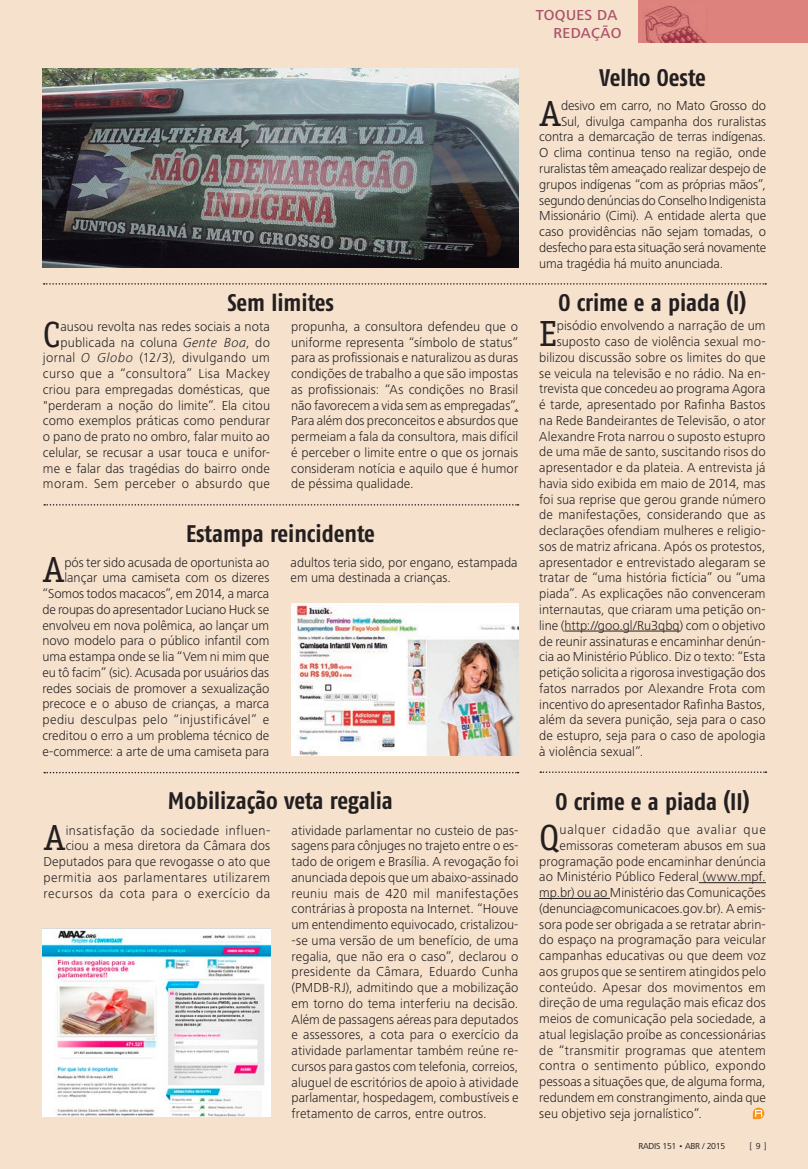
<style>
.page{position:relative;width:808px;height:1169px;background:#f5e1cc}
.page>*{position:absolute;margin:0;border:0;box-sizing:border-box;transform-origin:0 0}
.t1{font:36.45px "Officina Serif Std";color:#231f20}
.t2{font:700 24px "Fago Co Lf";color:#231f20}
.t3{font:500 15px/18px "Frutiger Next LT";letter-spacing:.025em;color:#ac5269;text-align:right}
.t4{font:300 13.5px/15.8px "Frutiger Next LT";letter-spacing:.005em;color:#231f20;text-align:right}
.t5{font:300 13.5px/15.8px "Frutiger Next LT";letter-spacing:.03em;color:#231f20;text-align:right}
.t6{font:300 13.5px "Frutiger Next LT";letter-spacing:-.02em;color:#231f20}
.t7{font:300 13.5px "Frutiger Next LT";letter-spacing:-.015em;color:#231f20}
.t8{font:300 13.5px "Frutiger Next LT";letter-spacing:.025em;color:#231f20}
.t9{font:300 13.5px "Frutiger Next LT";letter-spacing:.06em;color:#231f20}
.t10{font:9px "Frutiger Next LT";letter-spacing:-.03em;color:#231f20}
.s1{font-style:italic}
</style>
<div class="page">
<svg style="left:44px;top:283px;width:722px;height:2px"></svg>
<svg style="left:540px;top:771px;width:226px;height:2px"></svg>
<svg style="left:44px;top:772px;width:474px;height:1px"></svg>
<svg style="left:44px;top:504px;width:474px;height:2px"></svg>
<img style="left:43px;top:68px;width:475px;height:199px">
<img style="left:291px;top:603px;width:227px;height:152px">
<img style="left:43px;top:929px;width:227px;height:188px">
<hr style="left:699px;top:882px;width:66px;height:1px;background:#231f20">
<hr style="left:539px;top:898px;width:71px;height:1px;background:#231f20">
<svg style="left:752px;top:1107px;width:12px;height:12px"></svg>
<hr style="left:564px;top:631px;width:116px;height:1px;background:#231f20">
<div style="left:638px;top:0;width:170px;height:42px;background:#de827d"></div>
<img style="left:645px;top:6px;width:61px;height:36px">
<p class="t3" style="left:536px;top:7px;width:87px">TOQUES DA<br>REDAÇÃO</p>
<h2 class="t2" style="left:599px;top:63px;width:108px">Velho Oeste</h2>
<h2 class="t2" style="left:227px;top:288px;width:108px">Sem limites</h2>
<h1 class="t1" style="left:539px;top:92px;width:24px">A</h1>
<p class="t4" style="left:561px;top:98px;width:207px">desivo em carro, no Mato Grosso do</p>
<p class="t4" style="left:561px;top:113px;width:207px">Sul, divulga campanha dos ruralistas</p>
<p class="t4" style="left:539px;top:129px;width:228px">contra a demarcação de terras indígenas.</p>
<p class="t4" style="left:539px;top:145px;width:228px">O clima continua tenso na região, onde</p>
<p class="t7" style="left:539px;top:161px;width:228px">ruralistas têm ameaçado realizar despejo de</p>
<p class="t4" style="left:539px;top:176px;width:228px">grupos indígenas “com as próprias mãos”,</p>
<p class="t6" style="left:539px;top:193px;width:228px">segundo denúncias do Conselho Indigenista</p>
<p class="t4" style="left:539px;top:208px;width:228px">Missionário (Cimi). A entidade alerta que</p>
<p class="t4" style="left:539px;top:224px;width:228px">caso providências não sejam tomadas, o</p>
<p class="t6" style="left:539px;top:240px;width:228px">desfecho para esta situação será novamente</p>
<p class="t4" style="left:539px;top:255px;width:186px">uma tragédia há muito anunciada.</p>
<h2 class="t2" style="left:558px;top:288px;width:189px">O crime e a piada (I)</h2>
<p class="t4" style="left:43px;top:319px;width:228px">ausou revolta nas redes sociais a nota publicada na coluna <span class="s1">Gente Boa</span>, do jornal <span class="s1">O Globo</span> (12/3), divulgando um curso que a “consultora” Lisa Mackey criou para empregadas domésticas, que "perderam a noção do limite”. Ela citou como exemplos práticas como pendurar o pano de prato no ombro, falar muito ao celular, se recusar a usar touca e unifor&shy;me e falar das tragédias do bairro onde moram. Sem perceber o absurdo que</p>
<p class="t4" style="left:291px;top:319px;width:228px;text-align:justify">propunha, a consultora defendeu que o uniforme representa “símbolo de status” para as profissionais e naturalizou as duras condições de trabalho a que são impostas as profissionais: “As condições no Brasil não favorecem a vida sem as empregadas”.<br>Para além dos preconceitos e absurdos que permeiam a fala da consultora, mais difícil é perceber o limite entre o que os jornais consideram notícia e aquilo que é humor de péssima qualidade.</p>
<h1 class="t1" style="left:539px;top:312px;width:19px">E</h1>
<p class="t4" style="left:557px;top:318px;width:210px">pisódio envolvendo a narração de um</p>
<h1 class="t1" style="left:43px;top:313px;width:19px">C</h1>
<p class="t4" style="left:557px;top:334px;width:210px">suposto caso de violência sexual mo-</p>
<p class="t4" style="left:539px;top:350px;width:228px">bilizou discussão sobre os limites do que</p>
<p class="t4" style="left:539px;top:365px;width:228px">se veicula na televisão e no rádio. Na en-</p>
<p class="t4" style="left:539px;top:381px;width:228px">trevista que concedeu ao programa Agora</p>
<p class="t4" style="left:539px;top:397px;width:228px">é tarde, apresentado por Rafinha Bastos</p>
<p class="t4" style="left:539px;top:413px;width:228px">na Rede Bandeirantes de Televisão, o ator</p>
<p class="t4" style="left:539px;top:428px;width:228px">Alexandre Frota narrou o suposto estupro</p>
<p class="t4" style="left:539px;top:444px;width:228px">de uma mãe de santo, suscitando risos do</p>
<p class="t4" style="left:539px;top:460px;width:228px">apresentador e da plateia. A entrevista já</p>
<p class="t4" style="left:539px;top:476px;width:228px">havia sido exibida em maio de 2014, mas</p>
<p class="t4" style="left:539px;top:491px;width:228px">foi sua reprise que gerou grande número</p>
<p class="t4" style="left:539px;top:507px;width:228px">de manifestações, considerando que as</p>
<p class="t4" style="left:539px;top:523px;width:228px">declarações ofendiam mulheres e religio-</p>
<p class="t4" style="left:539px;top:539px;width:228px">sos de matriz africana. Após os protestos,</p>
<p class="t4" style="left:539px;top:554px;width:228px">apresentador e entrevistado alegaram se</p>
<p class="t4" style="left:539px;top:570px;width:228px">tratar de “uma história fictícia” ou “uma</p>
<p class="t4" style="left:539px;top:586px;width:228px">piada”. As explicações não convenceram</p>
<p class="t4" style="left:539px;top:602px;width:228px">internautas, que criaram uma petição on-</p>
<p class="t4" style="left:539px;top:617px;width:228px">line (http://goo.gl/Ru3qbq) com o objetivo</p>
<p class="t4" style="left:539px;top:633px;width:228px">de reunir assinaturas e encaminhar denún-</p>
<p class="t4" style="left:539px;top:649px;width:228px">cia ao Ministério Público. Diz o texto: “Esta</p>
<p class="t4" style="left:539px;top:665px;width:228px">petição solicita a rigorosa investigação dos</p>
<p class="t4" style="left:539px;top:680px;width:228px">fatos narrados por Alexandre Frota com</p>
<p class="t4" style="left:539px;top:696px;width:228px">incentivo do apresentador Rafinha Bastos,</p>
<p class="t4" style="left:539px;top:712px;width:228px">além da severa punição, seja para o caso</p>
<p class="t4" style="left:539px;top:728px;width:228px">de estupro, seja para o caso de apologia</p>
<p class="t4" style="left:539px;top:743px;width:106px">à violência sexual”.</p>
<h2 class="t2" style="left:186px;top:519px;width:190px">Estampa reincidente</h2>
<p class="t4" style="left:42px;top:554px;width:228px">pós ter sido acusada de oportunista ao lançar uma camiseta com os dizeres “Somos todos macacos”, em 2014, a marca de roupas do apresentador Luciano Huck se envolveu em nova polêmica, ao lançar um novo modelo para o público infantil com uma estampa onde se lia “Vem ni mim que eu tô facim” (sic). Acusada por usuários das redes sociais de promover a sexualização precoce e o abuso de crianças, a marca pediu desculpas pelo “injustificável” e creditou o erro a um problema técnico de e-commerce: a arte de uma camiseta para</p>
<p class="t4" style="left:290px;top:554px;width:228px;text-align:left">adultos teria sido, por engano, estampada em uma destinada a crianças.</p>
<h1 class="t1" style="left:42px;top:549px;width:24px">A</h1>
<h2 class="t2" style="left:168px;top:786px;width:226px">Mobilização veta regalia</h2>
<p class="t5" style="left:43px;top:822px;width:228px">insatisfação da sociedade influen&shy;ciou a mesa diretora da Câmara dos Deputados para que revogasse o ato que permitia aos parlamentares utilizarem recursos da cota para o exercício da</p>
<p class="t4" style="left:291px;top:822px;width:228px;text-align:justify">atividade parlamentar no custeio de pas&shy;sagens para cônjuges no trajeto entre o es&shy;tado de origem e Brasília. A revogação foi anunciada depois que um abaixo-assinado reuniu mais de 420 mil manifestações contrárias à proposta na Internet. “Houve um entendimento equivocado, cristalizou--se uma versão de um benefício, de uma regalia, que não era o caso”, declarou o presidente da Câmara, Eduardo Cunha (PMDB-RJ), admitindo que a mobilização em torno do tema interferiu na decisão.<br>Além de passagens aéreas para deputados e assessores, a cota para o exercício da atividade parlamentar também reúne re&shy;cursos para gastos com telefonia, correios, aluguel de escritórios de apoio à atividade parlamentar, hospedagem, combustíveis e fretamento de carros, entre outros.</p>
<h1 class="t1" style="left:43px;top:816px;width:24px">A</h1>
<h2 class="t2" style="left:555px;top:787px;width:196px">O crime e a piada (II)</h2>
<h1 class="t1" style="left:539px;top:816px;width:22px">Q</h1>
<p class="t9" style="left:559px;top:822px;width:208px">ualquer cidadão que avaliar que</p>
<p class="t4" style="left:559px;top:837px;width:208px">emissoras cometeram abusos em sua</p>
<p class="t4" style="left:539px;top:853px;width:228px">programação pode encaminhar denúncia</p>
<p class="t4" style="left:539px;top:869px;width:228px">ao Ministério Público Federal (www.mpf.</p>
<p class="t4" style="left:539px;top:885px;width:228px">mp.br) ou ao Ministério das Comunicações</p>
<p class="t4" style="left:539px;top:900px;width:228px">(denuncia@comunicacoes.gov.br). A emis-</p>
<p class="t4" style="left:539px;top:916px;width:228px">sora pode ser obrigada a se retratar abrin-</p>
<p class="t4" style="left:539px;top:932px;width:228px">do espaço na programação para veicular</p>
<p class="t4" style="left:539px;top:948px;width:228px">campanhas educativas ou que deem voz</p>
<p class="t4" style="left:539px;top:963px;width:228px">aos grupos que se sentirem atingidos pelo</p>
<p class="t4" style="left:539px;top:979px;width:228px">conteúdo. Apesar dos movimentos em</p>
<p class="t4" style="left:539px;top:995px;width:228px">direção de uma regulação mais eficaz dos</p>
<p class="t4" style="left:539px;top:1011px;width:228px">meios de comunicação pela sociedade, a</p>
<p class="t4" style="left:539px;top:1026px;width:228px">atual legislação proíbe as concessionárias</p>
<p class="t4" style="left:539px;top:1042px;width:228px">de “transmitir programas que atentem</p>
<p class="t8" style="left:539px;top:1058px;width:228px">contra o sentimento público, expondo</p>
<p class="t4" style="left:539px;top:1074px;width:228px">pessoas a situações que, de alguma forma,</p>
<p class="t4" style="left:539px;top:1089px;width:228px">redundem em constrangimento, ainda que</p>
<p class="t4" style="left:539px;top:1105px;width:164px">seu objetivo seja jornalístico”.</p>
<p class="t10" style="left:638px;top:1140px;width:88px">RADIS 151 • ABR / 2015</p>
<p class="t10" style="left:749px;top:1140px;width:19px">[9]</p>
</div>
